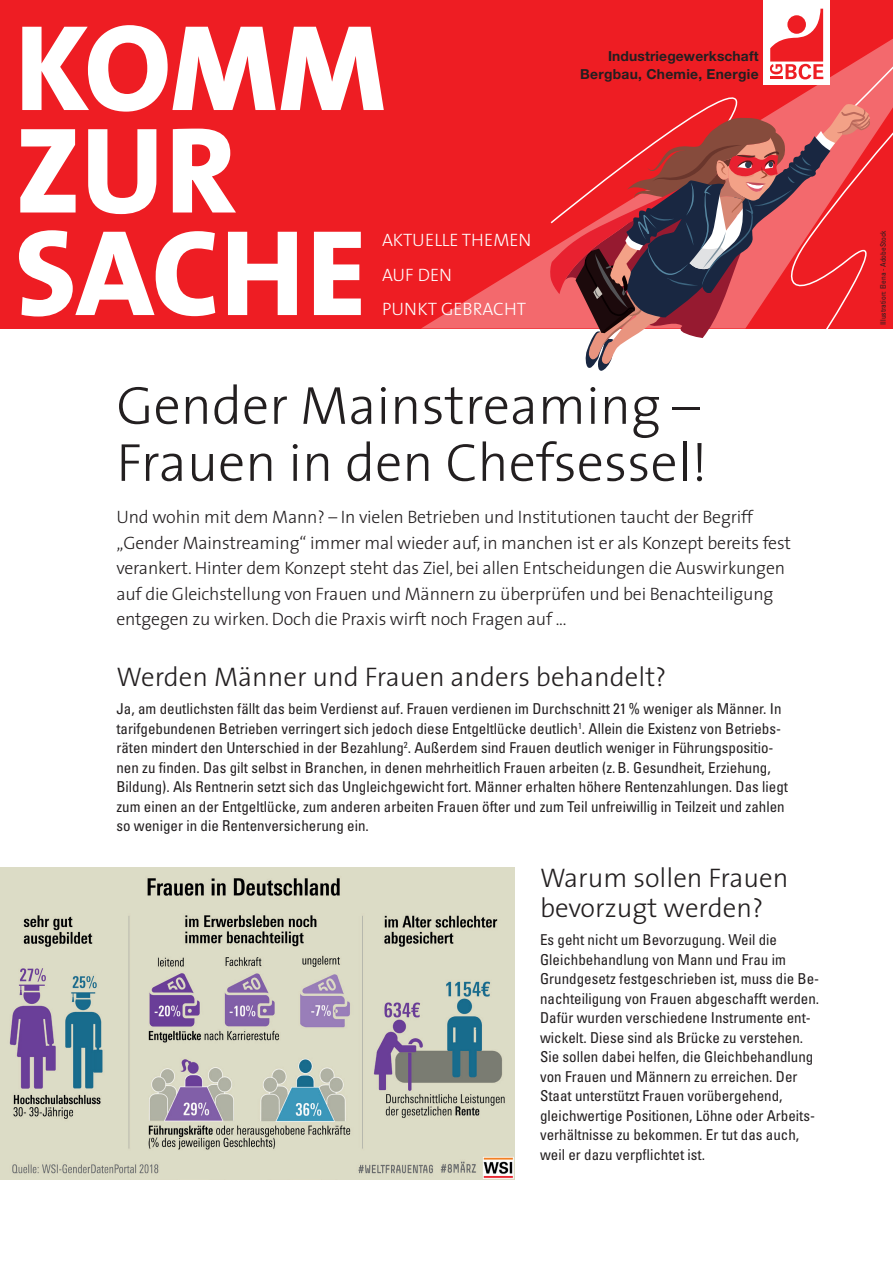
<style>
.page{position:relative;width:893px;height:1263px;background:#fff}
.page>*{position:absolute;margin:0;border:0;box-sizing:border-box;transform-origin:0 0}
.t1{font:800 123.45px/102.6px "The Sans";color:#fff}
.t2{font:300 54px/57px "The Sans";color:#231f20}
.t3{font:300 27px/30px "The Sans";color:#231f20}
.t4{font:300 18px/25.5px "The Sans";letter-spacing:-.01em;color:#231f20}
.t5{font:300 18px/34.5px "The Sans";color:#fff}
.t6{font:condensed 15px/19.5px "Univers";color:#231f20}
.t7{font:700 13.8px "Helvetica Neue";letter-spacing:.01em;color:#231f20}
.t8{font:condensed 7.5px "Univers";color:#231f20}
</style>
<div class="page">
<img style="left:0;top:868px;width:514px;height:311px">
<div style="left:0;top:0;width:893px;height:328px;background:#ee1d23"></div>
<div style="left:764px;top:0;width:66px;height:85px;background:#fff"></div>
<svg style="left:819px;top:9px;width:4px;height:9px"></svg>
<svg style="left:787px;top:15px;width:19px;height:19px"></svg>
<svg style="left:422px;top:249px;width:128px;height:79px"></svg>
<svg style="left:713px;top:18px;width:180px;height:86px"></svg>
<svg style="left:550px;top:104px;width:343px;height:267px"></svg>
<h1 class="t1" style="left:15px;top:14px;width:373px">KOMM</h1>
<h1 class="t1" style="left:15px;top:117px;width:353px">ZUR<br>SACHE</h1>
<p class="t5" style="left:382px;top:222px;width:151px">AKTUELLE THEMEN<br>AUF DEN<br>PUNKT GEBRACHT</p>
<p class="t7" style="left:608px;top:48px;width:152px">Industriegewerkschaft</p>
<p class="t7" style="left:580px;top:66px;width:180px">Bergbau, Chemie, Energie</p>
<h2 class="t2" style="left:116px;top:375px;width:593px">Gender Mainstreaming –<br>Frauen in den Chefsessel!</h2>
<p class="t4" style="left:116px;top:504px;width:676px">Und wohin mit dem Mann? – In vielen Betrieben und Institutionen taucht der Begriff „Gender Mainstreaming“ immer mal wieder auf, in manchen ist er als Konzept bereits fest verankert. Hinter dem Konzept steht das Ziel, bei allen Entscheidungen die Auswirkungen auf die Gleichstellung von Frauen und Männern zu überprüfen und bei Benachteiligung entgegen zu wirken. Doch die Praxis wirft noch Fragen auf ...</p>
<h3 class="t3" style="left:116px;top:661px;width:552px">Werden Männer und Frauen anders behandelt?</h3>
<p class="t6" style="left:116px;top:699px;width:673px">Ja, am deutlichsten fällt das beim Verdienst auf. Frauen verdienen im Durchschnitt 21% weniger als Männer. In tarifgebundenen Betrieben verringert sich jedoch diese Entgeltlücke deutlich<sup>1</sup>. Allein die Existenz von Betriebs&shy;räten mindert den Unterschied in der Bezahlung<sup>2</sup>. Außerdem sind Frauen deutlich weniger in Führungspositio&shy;nen zu finden. Das gilt selbst in Branchen, in denen mehrheitlich Frauen arbeiten (z.B. Gesundheit, Erziehung, Bildung). Als Rentnerin setzt sich das Ungleichgewicht fort. Männer erhalten höhere Rentenzahlungen. Das liegt zum einen an der Entgeltlücke, zum anderen arbeiten Frauen öfter und zum Teil unfreiwillig in Teilzeit und zahlen so weniger in die Rentenversicherung ein.</p>
<h3 class="t3" style="left:540px;top:862px;width:250px">Warum sollen Frauen bevorzugt werden?</h3>
<p class="t6" style="left:540px;top:930px;width:281px">Es geht nicht um Bevorzugung. Weil die Gleichbehandlung von Mann und Frau im Grundgesetz festgeschrieben ist, muss die Be&shy;nachteiligung von Frauen abgeschafft werden.<br>Dafür wurden verschiedene Instrumente ent&shy;wickelt. Diese sind als Brücke zu verstehen.<br>Sie sollen dabei helfen, die Gleichbehandlung von Frauen und Männern zu erreichen. Der Staat unterstützt Frauen vorübergehend, gleichwertige Positionen, Löhne oder Arbeits&shy;verhältnisse zu bekommen. Er tut das auch, weil er dazu verpflichtet ist.</p>
<p class="t8" style="left:878px;top:325px;width:96px;rotate:-90deg">Illustration: Elena - AdobeStock</p>
</div>
